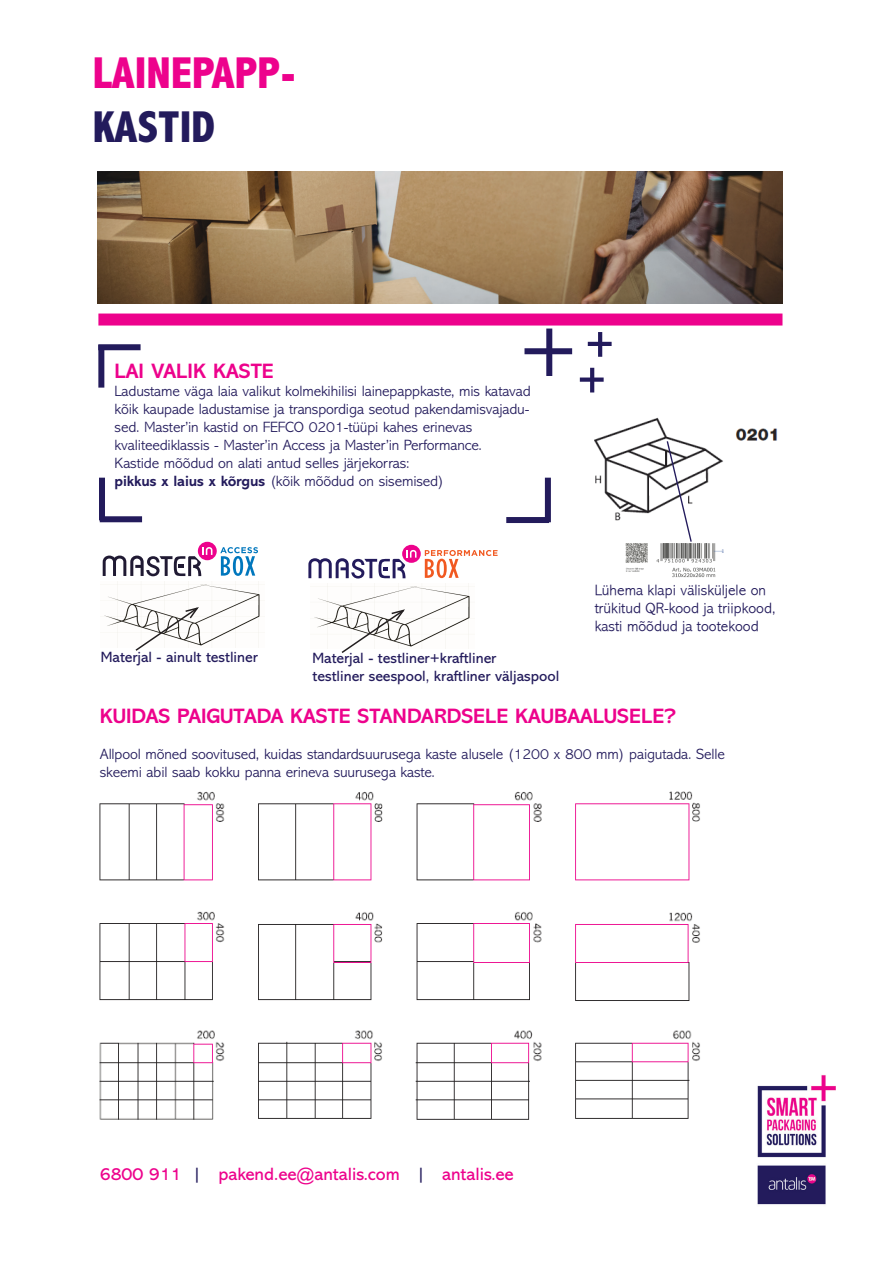
<style>
.page{position:relative;width:893px;height:1263px;background:#fff}
.page>*{position:absolute;margin:0;border:0;box-sizing:border-box;transform-origin:0 0}
.t1{font:800 condensed 45px "Abadi MT Pro";color:#ed028c}
.t2{font:800 condensed 45px "Abadi MT Pro";color:#231b5c}
.t3{font:700 21px "Abadi MT Pro";color:#ed028c}
.t4{font:18px "Abadi MT Pro";color:#ed028c}
.t5{font:300 15px/18px "Abadi MT Pro";letter-spacing:-.01em;color:#231b5c}
.t6{font:15px/18px "Abadi MT Pro";color:#231b5c}
.t7{font:300 15px/18px "Abadi";color:#231b5c}
.s1{font-weight:700}
.s2{color:#231b5c}
</style>
<div class="page">
<img style="left:99px;top:791px;width:601px;height:329px">
<svg style="left:198px;top:542px;width:19px;height:18px"></svg>
<svg style="left:103px;top:547px;width:109px;height:29px"></svg>
<svg style="left:220px;top:547px;width:38px;height:29px"></svg>
<svg style="left:402px;top:545px;width:19px;height:18px"></svg>
<svg style="left:308px;top:550px;width:108px;height:28px"></svg>
<svg style="left:425px;top:550px;width:73px;height:28px"></svg>
<img style="left:595px;top:417px;width:183px;height:104px">
<img style="left:97px;top:172px;width:685px;height:131px">
<div style="left:98px;top:314px;width:684px;height:12px;background:#ed028c"></div>
<div style="left:99px;top:478px;width:6px;height:42px;background:#231b5c"></div>
<div style="left:100px;top:516px;width:42px;height:6px;background:#231b5c"></div>
<div style="left:98px;top:344px;width:43px;height:6px;background:#231b5c"></div>
<div style="left:98px;top:345px;width:6px;height:43px;background:#231b5c"></div>
<div style="left:524px;top:348px;width:48px;height:6px;background:#231b5c"></div>
<div style="left:546px;top:329px;width:6px;height:47px;background:#231b5c"></div>
<div style="left:580px;top:377px;width:24px;height:5px;background:#231b5c"></div>
<svg style="left:590px;top:368px;width:4px;height:24px"></svg>
<hr style="left:588px;top:342px;width:24px;height:4px;background:#231b5c">
<svg style="left:598px;top:332px;width:4px;height:25px"></svg>
<img style="left:757px;top:1075px;width:78px;height:130px">
<img style="left:625px;top:543px;width:98px;height:35px">
<svg style="left:666px;top:440px;width:27px;height:102px"></svg>
<img style="left:104px;top:582px;width:156px;height:65px">
<svg style="left:134px;top:606px;width:67px;height:45px"></svg>
<img style="left:314px;top:583px;width:156px;height:66px">
<svg style="left:340px;top:608px;width:67px;height:45px"></svg>
<div style="left:506px;top:517px;width:43px;height:6px;background:#231b5c"></div>
<div style="left:545px;top:478px;width:6px;height:44px;background:#231b5c"></div>
<h1 class="t1" style="left:93px;top:49px;width:206px">LAINEPAPP-</h1>
<h1 class="t2" style="left:93px;top:103px;width:124px">KASTID</h1>
<h2 class="t3" style="left:115px;top:359px;width:161px">LAI VALIK KASTE</h2>
<p class="t5" style="left:115px;top:382px;width:418px">Ladustame väga laia valikut kolmekihilisi lainepappkaste, mis katavad kõik kaupade ladustamise ja transpordiga seotud pakendamisvajadu&shy;sed. Master’in kastid on FEFCO 0201-tüüpi kahes erinevas kvaliteediklassis - Master’in Access ja Master’in Performance.<br>Kastide mõõdud on alati antud selles järjekorras:<br><span class="s1">pikkus x laius x kõrgus</span> (kõik mõõdud on sisemised)</p>
<p class="t6" style="left:101px;top:648px;width:159px">Materjal - ainult testliner</p>
<p class="t6" style="left:313px;top:649px;width:248px">Materjal - testliner+kraftliner<br>testliner seespool, kraftliner väljaspool</p>
<p class="t7" style="left:595px;top:581px;width:182px">Lühema klapi välisküljele on trükitud QR-kood ja triipkood, kasti mõõdud ja tootekood</p>
<h2 class="t3" style="left:100px;top:704px;width:577px">KUIDAS PAIGUTADA KASTE STANDARDSELE KAUBAALUSELE?</h2>
<p class="t5" style="left:100px;top:746px;width:626px">Allpool mõned soovitused, kuidas standardsuurusega kaste alusele (1200 x 800 mm) paigutada. Selle skeemi abil saab kokku panna erineva suurusega kaste.</p>
<p class="t4" style="left:100px;top:1164px;width:415px">6800 911 <span class="s2">|</span> pakend.ee@antalis.com <span class="s2">|</span> antalis.ee</p>
</div>
